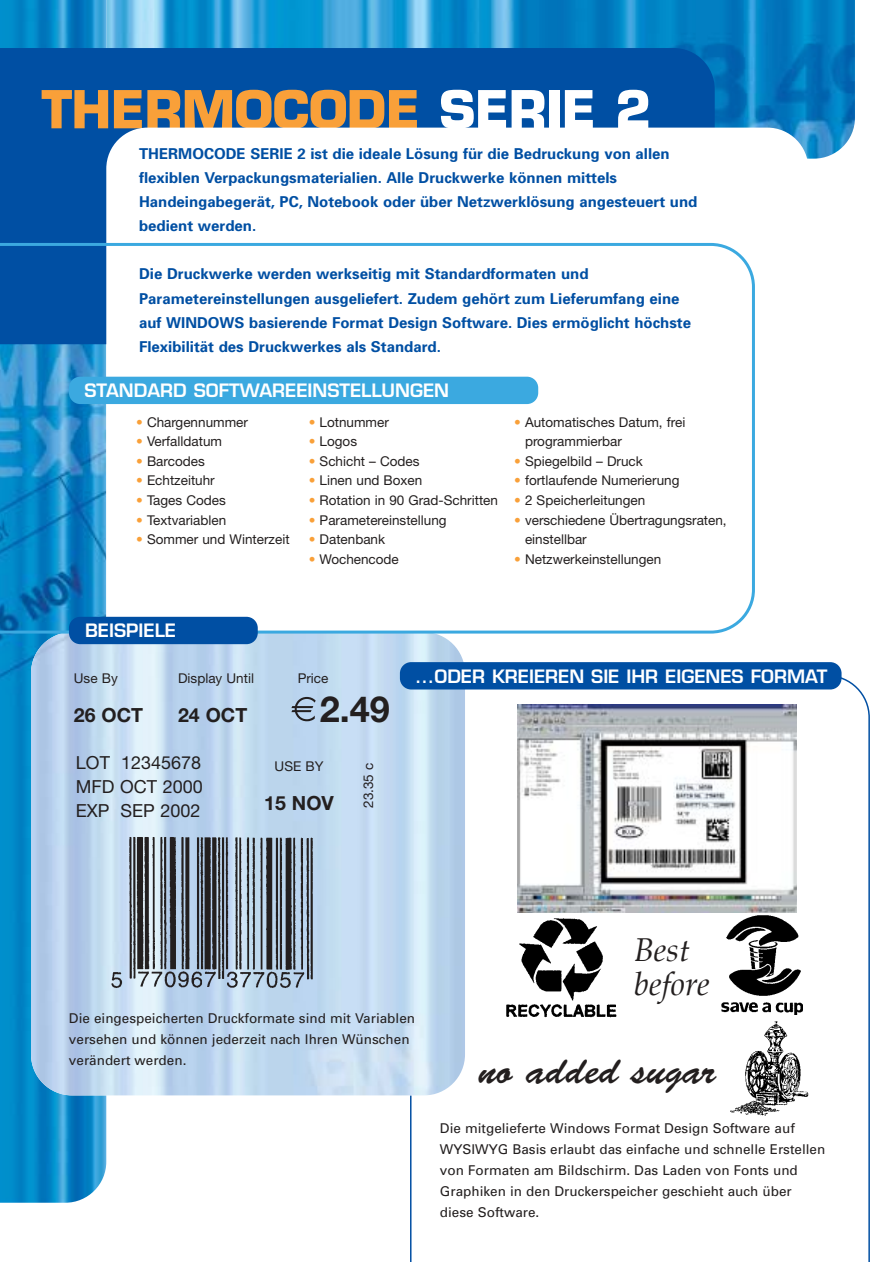
<style>
.page{position:relative;width:893px;height:1262px;background:#fff}
.page>*{position:absolute;margin:0;border:0;box-sizing:border-box;transform-origin:0 0}
.t1{font:700 51px "Eurostile";letter-spacing:-.015em;color:#f9a039}
.t2{font:39.15px "Brush Script";color:#231f1f}
.t3{font:700 36px "Helvetica Neue";color:#231f1f}
.t4{font:italic 32.25px/33.6px "Palatino";color:#231f1f}
.t5{font:700 19.5px "Helvetica Neue";color:#231f1f}
.t6{font:600 18px "Eurostile";color:#fff}
.t7{font:18px/24px "Helvetica Neue";color:#231f1f;text-align:justify}
.t8{font:700 15px/24px "Univers";color:#004fa3}
.t9{font:13.5px/19.5px "Helvetica Neue";color:#231f1f}
.t10{font:13.5px/21px "Univers";color:#231f1f}
.s1{color:#fff}
.s2{font-weight:700;color:#f9a039}
</style>
<div class="page">
<img style="left:106px;top:0;width:749px;height:159px">
<img style="left:0;top:0;width:106px;height:1202px">
<div style="left:0;top:48px;width:714px;height:195px;background:#004fa3"></div>
<div style="left:106px;top:128px;width:702px;height:660px;background:#fff;border-radius:41px"></div>
<svg style="left:410px;top:675px;width:459px;height:586px"></svg>
<img style="left:517px;top:704px;width:279px;height:208px">
<img style="left:712px;top:908px;width:90px;height:106px">
<img style="left:730px;top:1017px;width:79px;height:98px">
<img style="left:499px;top:914px;width:120px;height:107px">
<img style="left:31px;top:632px;width:434px;height:463px;border-radius:41px">
<img style="left:97px;top:834px;width:226px;height:158px">
<div style="left:400px;top:662px;width:441px;height:27px;background:#004fa3;border-radius:11px"></div>
<svg style="left:0;top:243px;width:755px;height:390px"></svg>
<div style="left:69px;top:617px;width:189px;height:27px;background:#004fa3;border-radius:11px"></div>
<svg style="left:291px;top:697px;width:24px;height:24px"></svg>
<h1 class="t1" style="left:42px;top:90px;width:611px">THERMOCODE <span class="s1">SERIE 2</span></h1>
<p class="t8" style="left:139px;top:143px;width:560px">THERMOCODE SERIE 2 ist die ideale Lösung für die Bedruckung von allen flexiblen Verpackungsmaterialien. Alle Druckwerke können mittels Handeingabegerät, PC, Notebook oder über Netzwerklösung angesteuert und bedient werden.</p>
<p class="t8" style="left:139px;top:263px;width:553px">Die Druckwerke werden werkseitig mit Standardformaten und Parametereinstellungen ausgeliefert. Zudem gehört zum Lieferumfang eine auf WINDOWS basierende Format Design Software. Dies ermöglicht höchste Flexibilität des Druckwerkes als Standard.</p>
<p class="t6" style="left:84px;top:384px;width:366px">STANDARD SOFTWAREEINSTELLUNGEN</p>
<p class="t9" style="left:136px;top:414px;width:113px"><span class="s2">•</span> Chargennummer</p>
<p class="t9" style="left:136px;top:433px;width:87px"><span class="s2">•</span> Verfalldatum</p>
<p class="t9" style="left:136px;top:453px;width:70px"><span class="s2">•</span> Barcodes</p>
<p class="t9" style="left:136px;top:472px;width:80px"><span class="s2">•</span> Echtzeituhr</p>
<p class="t9" style="left:136px;top:492px;width:91px"><span class="s2">•</span> Tages Codes</p>
<p class="t9" style="left:136px;top:511px;width:92px"><span class="s2">•</span> Textvariablen</p>
<p class="t9" style="left:136px;top:531px;width:155px"><span class="s2">•</span> Sommer und Winterzeit</p>
<p class="t9" style="left:309px;top:414px;width:82px"><span class="s2">•</span> Lotnummer</p>
<p class="t9" style="left:309px;top:433px;width:50px"><span class="s2">•</span> Logos</p>
<p class="t9" style="left:309px;top:453px;width:112px"><span class="s2">•</span> Schicht – Codes</p>
<p class="t9" style="left:309px;top:472px;width:115px"><span class="s2">•</span> Linen und Boxen</p>
<p class="t9" style="left:309px;top:492px;width:191px"><span class="s2">•</span> Rotation in 90 Grad-Schritten</p>
<p class="t9" style="left:309px;top:511px;width:139px"><span class="s2">•</span> Parametereinstellung</p>
<p class="t9" style="left:309px;top:531px;width:78px"><span class="s2">•</span> Datenbank</p>
<p class="t9" style="left:309px;top:550px;width:92px"><span class="s2">•</span> Wochencode</p>
<p class="t9" style="left:525px;top:414px;width:162px;text-indent:-11px"><span class="s2">•</span> Automatisches Datum, frei programmierbar</p>
<p class="t9" style="left:514px;top:453px;width:130px"><span class="s2">•</span> Spiegelbild – Druck</p>
<p class="t9" style="left:514px;top:472px;width:167px"><span class="s2">•</span> fortlaufende Numerierung</p>
<p class="t9" style="left:514px;top:492px;width:133px"><span class="s2">•</span> 2 Speicherleitungen</p>
<p class="t9" style="left:525px;top:511px;width:203px;text-indent:-11px"><span class="s2">•</span> verschiedene Übertragungsraten, einstellbar</p>
<p class="t9" style="left:514px;top:550px;width:149px"><span class="s2">•</span> Netzwerkeinstellungen</p>
<p class="t6" style="left:85px;top:624px;width:92px">BEISPIELE</p>
<p class="t9" style="left:74px;top:669px;width:45px">Use By</p>
<p class="t9" style="left:178px;top:669px;width:77px">Display Until</p>
<p class="t9" style="left:298px;top:669px;width:32px">Price</p>
<h3 class="t5" style="left:74px;top:707px;width:71px">26 OCT</h3>
<h3 class="t5" style="left:178px;top:707px;width:71px">24 OCT</h3>
<h3 class="t3" style="left:320px;top:696px;width:72px">2.49</h3>
<p class="t7" style="left:76px;top:752px;width:128px">LOT 12345678<br>MFD OCT 2000<br>EXP SEP 2002</p>
<p class="t9" style="left:274px;top:757px;width:50px">USE BY</p>
<p class="t9" style="left:360px;top:808px;width:47px;rotate:-90deg">23.35 c</p>
<h3 class="t5" style="left:264px;top:796px;width:71px">15 NOV</h3>
<p class="t6" style="left:415px;top:669px;width:413px">...ODER KREIEREN SIE IHR EIGENES FORMAT</p>
<h3 class="t4" style="left:634px;top:935px;width:77px">Best before</h3>
<p class="t10" style="left:69px;top:1008px;width:347px">Die eingespeicherten Druckformate sind mit Variablen versehen und können jederzeit nach Ihren Wünschen verändert werden.</p>
<h2 class="t2" style="left:479px;top:1059px;width:239px">no added sugar</h2>
<p class="t10" style="left:440px;top:1118px;width:387px">Die mitgelieferte Windows Format Design Software auf WYSIWYG Basis erlaubt das einfache und schnelle Erstellen von Formaten am Bildschirm. Das Laden von Fonts und Graphiken in den Druckerspeicher geschieht auch über diese Software.</p>
</div>
